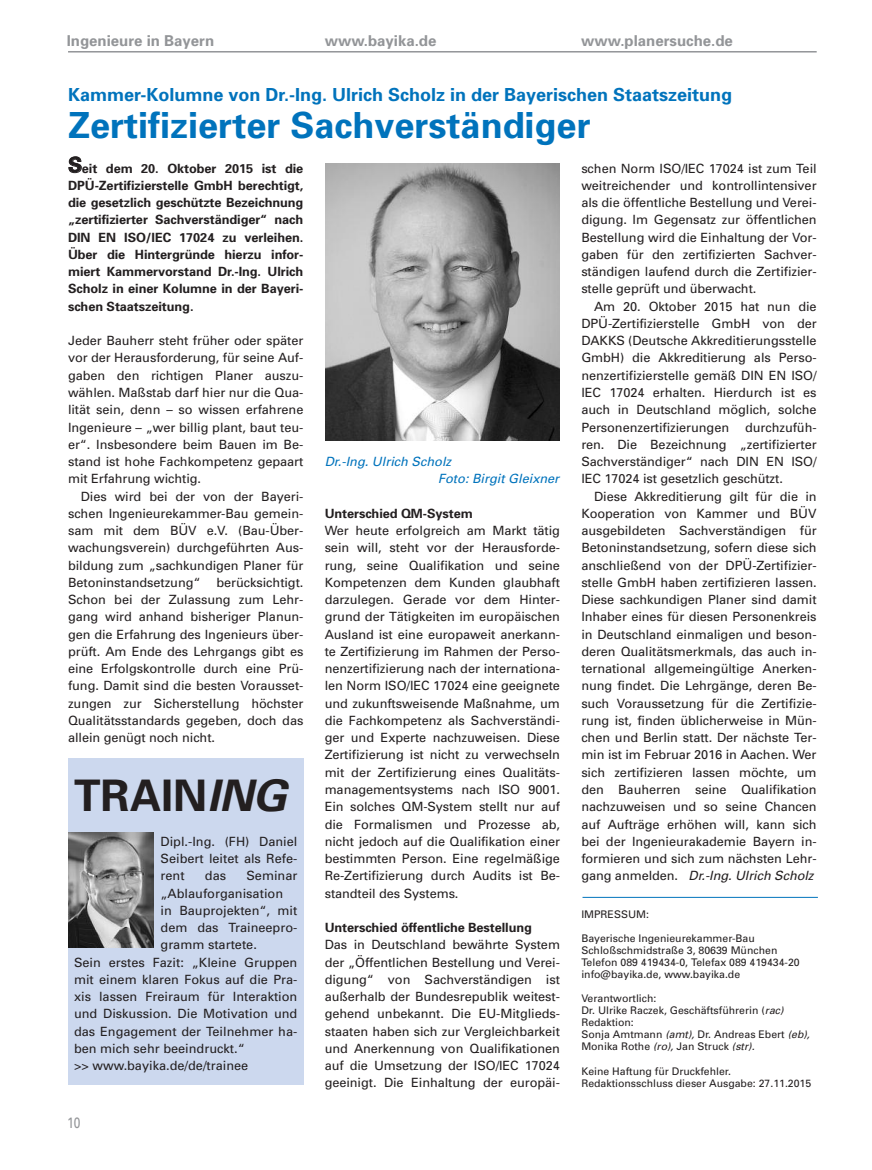
<style>
.page{position:relative;width:872px;height:1170px;background:#fff}
.page>*{position:absolute;margin:0;border:0;box-sizing:border-box;transform-origin:0 0}
.t1{font:700 43.5px "Univers";color:#231f20}
.t2{font:700 36px "Univers";color:#0073bc}
.t3{font:700 18px "Univers";color:#0073bc}
.t4{font:700 15px "Univers";color:#939598}
.t5{font:15px "Univers";color:#939598;scale:.8 1}
.t6{font:12.75px/17.2px "Univers";letter-spacing:-.005em;color:#231f20;text-align:justify}
.t7{font:700 12.75px/17.2px "Univers";letter-spacing:-.005em;color:#231f20;text-align:justify}
.t8{font:italic 12.75px/17.2px "Univers";color:#0073bc}
.t9{font:10.5px/12px "Univers";color:#231f20}
.s1{font-size:21px}
.s2{font-style:italic}
</style>
<div class="page">
<div style="left:68px;top:758px;width:235px;height:326px;background:#ccd8ee"></div>
<hr style="left:68px;top:51px;width:748px;height:2px;background:#939598">
<img style="left:325px;top:163px;width:234px;height:277px">
<hr style="left:582px;top:896px;width:236px;height:1px;background:#0073bc">
<img style="left:68px;top:832px;width:85px;height:115px">
<p class="t4" style="left:67px;top:35px;width:149px">Ingenieure in Bayern</p>
<p class="t4" style="left:325px;top:35px;width:113px">www.bayika.de</p>
<p class="t4" style="left:581px;top:35px;width:153px">www.planersuche.de</p>
<h3 class="t3" style="left:68px;top:88px;width:665px">Kammer-Kolumne von Dr.-Ing. Ulrich Scholz in der Bayerischen Staatszeitung</h3>
<h2 class="t2" style="left:68px;top:112px;width:524px">Zertifizierter Sachverständiger</h2>
<p class="t6" style="left:581px;top:160px;width:237px">schen Norm ISO/IEC 17024 ist zum Teil weitreichender und kontrollintensiver als die öffentliche Bestellung und Verei&shy;digung. Im Gegensatz zur öffentlichen Bestellung wird die Einhaltung der Vor&shy;gaben für den zertifizierten Sachver&shy;ständigen laufend durch die Zertifizier&shy;stelle geprüft und überwacht.</p>
<p class="t6" style="left:581px;top:298px;width:237px;text-indent:13px">Am 20. Oktober 2015 hat nun die DPÜ-Zertifizierstelle GmbH von der DAKKS (Deutsche Akkreditierungsstelle GmbH) die Akkreditierung als Perso&shy;nenzertifizierstelle gemäß DIN EN ISO/ IEC 17024 erhalten. Hierdurch ist es auch in Deutschland möglich, solche Personenzertifizierungen</p>
<p class="t7" style="left:68px;top:160px;width:237px"><span class="s1">S</span>eit dem 20. Oktober 2015 ist die DPÜ-Zertifizierstelle GmbH berechtigt, die gesetzlich geschützte Bezeichnung „zertifizierter Sachverständiger“ nach DIN EN ISO/IEC 17024 zu verleihen.<br>Über die Hintergründe hierzu infor&shy;miert Kammervorstand Dr.-Ing. Ulrich Scholz in einer Kolumne in der Bayeri&shy;schen Staatszeitung.</p>
<p class="t6" style="left:68px;top:333px;width:237px">Jeder Bauherr steht früher oder später vor der Herausforderung, für seine Auf&shy;gaben den richtigen Planer auszu&shy;wählen. Maßstab darf hier nur die Qua&shy;lität sein, denn – so wissen erfahrene Ingenieure – „wer billig plant, baut teu&shy;er“. Insbesondere beim Bauen im Be&shy;stand ist hohe Fachkompetenz gepaart mit Erfahrung wichtig.</p>
<p class="t6" style="left:68px;top:488px;width:237px;text-indent:13px">Dies wird bei der von der Bayeri&shy;schen Ingenieurekammer-Bau gemein&shy;sam mit dem BÜV e.V. (Bau-Über&shy;wachungsverein) durchgeführten Aus&shy;bildung zum „sachkundigen Planer für Betoninstandsetzung“</p>
<p class="t6" style="left:581px;top:419px;width:237px;text-indent:164px">durchzufüh&shy;ren. Die Bezeichnung „zertifizierter Sachverständiger“ nach DIN EN ISO/ IEC 17024 ist gesetzlich geschützt.</p>
<p class="t6" style="left:581px;top:488px;width:237px;text-indent:13px">Diese Akkreditierung gilt für die in Kooperation von Kammer und BÜV ausgebildeten Sachverständigen für Betoninstandsetzung, sofern diese sich anschließend von der DPÜ-Zertifizier&shy;stelle GmbH haben zertifizieren lassen.<br>Diese sachkundigen Planer sind damit Inhaber eines für diesen Personenkreis in Deutschland einmaligen und beson&shy;deren Qualitätsmerkmals, das auch in&shy;ternational allgemeingültige Anerken&shy;nung findet. Die Lehrgänge, deren Be&shy;such Voraussetzung für die Zertifizie&shy;rung ist, finden üblicherweise in Mün&shy;chen und Berlin statt. Der nächste Ter&shy;min ist im Februar 2016 in Aachen. Wer sich zertifizieren lassen möchte, um den Bauherren seine Qualifikation nachzuweisen und so seine Chancen auf Aufträge erhöhen will, kann sich bei der Ingenieurakademie Bayern in&shy;formieren und sich zum nächsten Lehr&shy;gang anmelden. <span class="s2">Dr.-Ing. Ulrich Scholz</span></p>
<p class="t8" style="left:438px;top:454px;width:123px;text-indent:-113px">Dr.-Ing. Ulrich Scholz<br>Foto: Birgit Gleixner</p>
<p class="t7" style="left:325px;top:505px;width:150px">Unterschied QM-System</p>
<p class="t6" style="left:325px;top:523px;width:237px">Wer heute erfolgreich am Markt tätig sein will, steht vor der Herausforde&shy;rung, seine Qualifikation und seine Kompetenzen dem Kunden glaubhaft darzulegen. Gerade vor dem Hinter&shy;grund der Tätigkeiten im europäischen Ausland ist eine europaweit anerkann&shy;te Zertifizierung im Rahmen der Perso&shy;nenzertifizierung nach der internationa&shy;len Norm ISO/IEC 17024 eine geeignete und zukunftsweisende Maßnahme, um die Fachkompetenz als Sachverständi&shy;ger und Experte nachzuweisen. Diese Zertifizierung ist nicht zu verwechseln mit der Zertifizierung eines Qualitäts&shy;managementsystems nach ISO 9001.<br>Ein solches QM-System stellt nur auf die Formalismen und Prozesse ab, nicht jedoch auf die Qualifikation einer bestimmten Person. Eine regelmäßige Re-Zertifizierung durch Audits ist Be&shy;standteil des Systems.</p>
<p class="t7" style="left:325px;top:919px;width:209px">Unterschied öffentliche Bestellung</p>
<p class="t6" style="left:325px;top:937px;width:237px">Das in Deutschland bewährte System der „Öffentlichen Bestellung und Verei&shy;digung“ von Sachverständigen ist außerhalb der Bundesrepublik weitest&shy;gehend unbekannt. Die EU-Mitglieds&shy;staaten haben sich zur Vergleichbarkeit und Anerkennung von Qualifikationen auf die Umsetzung der ISO/IEC 17024 geeinigt. Die Einhaltung der europäi-</p>
<p class="t6" style="left:68px;top:574px;width:237px;text-indent:148px">berücksichtigt.<br>Schon bei der Zulassung zum Lehr&shy;gang wird anhand bisheriger Planun&shy;gen die Erfahrung des Ingenieurs über&shy;prüft. Am Ende des Lehrgangs gibt es eine Erfolgskontrolle durch eine Prü&shy;fung. Damit sind die besten Vorausset&shy;zungen zur Sicherstellung höchster Qualitätsstandards gegeben, doch das allein genügt noch nicht.</p>
<h1 class="t1" style="left:74px;top:779px;width:214px">TRAIN<span class="s2">ING</span></h1>
<p class="t6" style="left:160px;top:833px;width:138px">Dipl.-Ing. (FH) Daniel Seibert leitet als Refe&shy;rent</p>
<p class="t6" style="left:205px;top:868px;width:23px">das</p>
<p class="t6" style="left:246px;top:868px;width:53px">Seminar</p>
<p class="t6" style="left:160px;top:885px;width:124px">„Ablauforganisation</p>
<p class="t6" style="left:160px;top:902px;width:138px">in Bauprojekten“, mit</p>
<p class="t6" style="left:160px;top:919px;width:138px">dem das Traineepro-</p>
<p class="t6" style="left:160px;top:937px;width:98px">gramm startete.</p>
<p class="t6" style="left:74px;top:954px;width:225px">Sein erstes Fazit: „Kleine Gruppen</p>
<p class="t6" style="left:74px;top:971px;width:225px">mit einem klaren Fokus auf die Pra-</p>
<p class="t6" style="left:74px;top:988px;width:225px">xis lassen Freiraum für Interaktion</p>
<p class="t6" style="left:74px;top:1006px;width:225px">und Diskussion. Die Motivation und</p>
<p class="t6" style="left:74px;top:1023px;width:225px">das Engagement der Teilnehmer ha-</p>
<p class="t6" style="left:74px;top:1040px;width:172px">ben mich sehr beeindruckt.“</p>
<p class="t6" style="left:74px;top:1057px;width:176px">&gt;&gt; www.bayika.de/de/trainee</p>
<p class="t9" style="left:581px;top:909px;width:69px">IMPRESSUM:</p>
<p class="t9" style="left:581px;top:933px;width:220px">Bayerische Ingenieurekammer-Bau Schloßschmidstraße 3, 80639 München Telefon 089 419434-0, Telefax 089 419434-20 info@bayika.de, www.bayika.de</p>
<p class="t9" style="left:581px;top:993px;width:230px">Verantwortlich:<br>Dr. Ulrike Raczek, Geschäftsführerin (<span class="s2">rac)<br></span>Redaktion:<br>Sonja Amtmann <span class="s2">(amt),</span> Dr. Andreas Ebert <span class="s2">(eb),<br></span>Monika Rothe <span class="s2">(ro),</span> Jan Struck <span class="s2">(str).</span></p>
<p class="t9" style="left:581px;top:1065px;width:231px">Keine Haftung für Druckfehler.<br>Redaktionsschluss dieser Ausgabe: 27.11.2015</p>
<p class="t5" style="left:67px;top:1117px;width:18px">10</p>
</div>
